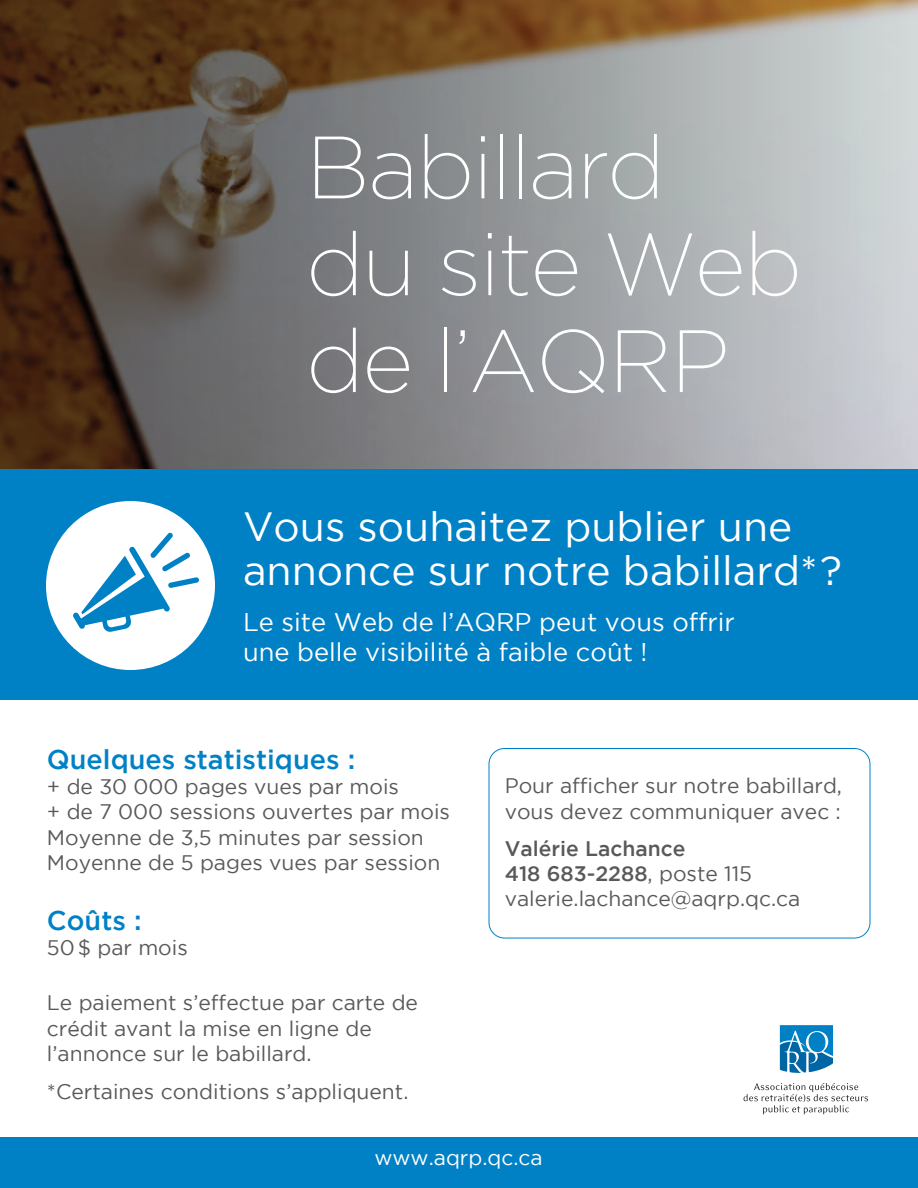
<style>
.page{position:relative;width:918px;height:1188px;background:#fff}
.page>*{position:absolute;margin:0;border:0;box-sizing:border-box;transform-origin:0 0}
.t1{font:200 88.2px/96.9px "Gotham";letter-spacing:-.02em;color:#fff}
.t2{font:40.8px/44.1px "Gotham";color:#fff}
.t3{font:500 27px "Gotham";color:#0081c6}
.t4{font:25.5px/30.6px "Gotham";color:#fff}
.t5{font:21px/25.2px "Gotham";color:#58595b}
.t6{font:21px "Gotham";color:#fff}
.s1{font-weight:500}
</style>
<div class="page">
<img style="left:0;top:0;width:918px;height:470px">
<div style="left:0;top:470px;width:918px;height:230px;background:#0081c6"></div>
<div style="left:0;top:1137px;width:918px;height:51px;background:#0081c6"></div>
<svg style="left:780px;top:1025px;width:53px;height:48px;background:#3892c6"></svg>
<svg style="left:744px;top:1083px;width:124px;height:31px"></svg>
<div style="left:46px;top:501px;width:169px;height:169px;background:#fff;border-radius:50%"></div>
<svg style="left:73px;top:532px;width:126px;height:100px"></svg>
<div style="left:489px;top:748px;width:381px;height:190px;border:1px solid #0081c6;border-radius:16px"></div>
<h1 class="t1" style="left:306px;top:118px;width:498px">Babillard<br>du site Web de l’AQRP</h1>
<h2 class="t2" style="left:243px;top:503px;width:601px">Vous souhaitez publier une annonce sur notre babillard* ?</h2>
<p class="t4" style="left:243px;top:606px;width:493px">Le site Web de l’AQRP peut vous offrir une belle visibilité à faible coût !</p>
<p class="t3" style="left:47px;top:744px;width:310px">Quelques statistiques :</p>
<p class="t5" style="left:47px;top:774px;width:405px">+ de 30 000 pages vues par mois<br>+ de 7 000 sessions ouvertes par mois Moyenne de 3,5 minutes par session Moyenne de 5 pages vues par session</p>
<p class="t3" style="left:47px;top:905px;width:96px">Coûts :</p>
<p class="t5" style="left:47px;top:935px;width:142px">50 $ par mois</p>
<p class="t5" style="left:47px;top:990px;width:373px">Le paiement s’effectue par carte de crédit avant la mise en ligne de l’annonce sur le babillard.</p>
<p class="t5" style="left:47px;top:1079px;width:363px">*Certaines conditions s’appliquent.</p>
<p class="t5" style="left:505px;top:773px;width:339px">Pour afficher sur notre babillard, vous devez communiquer avec :</p>
<p class="t5" style="left:505px;top:835px;width:297px"><span class="s1">Valérie Lachance<br>418 683-2288</span>, poste 115 valerie.lachance@aqrp.qc.ca</p>
<p class="t6" style="left:374px;top:1146px;width:170px">www.aqrp.qc.ca</p>
</div>
